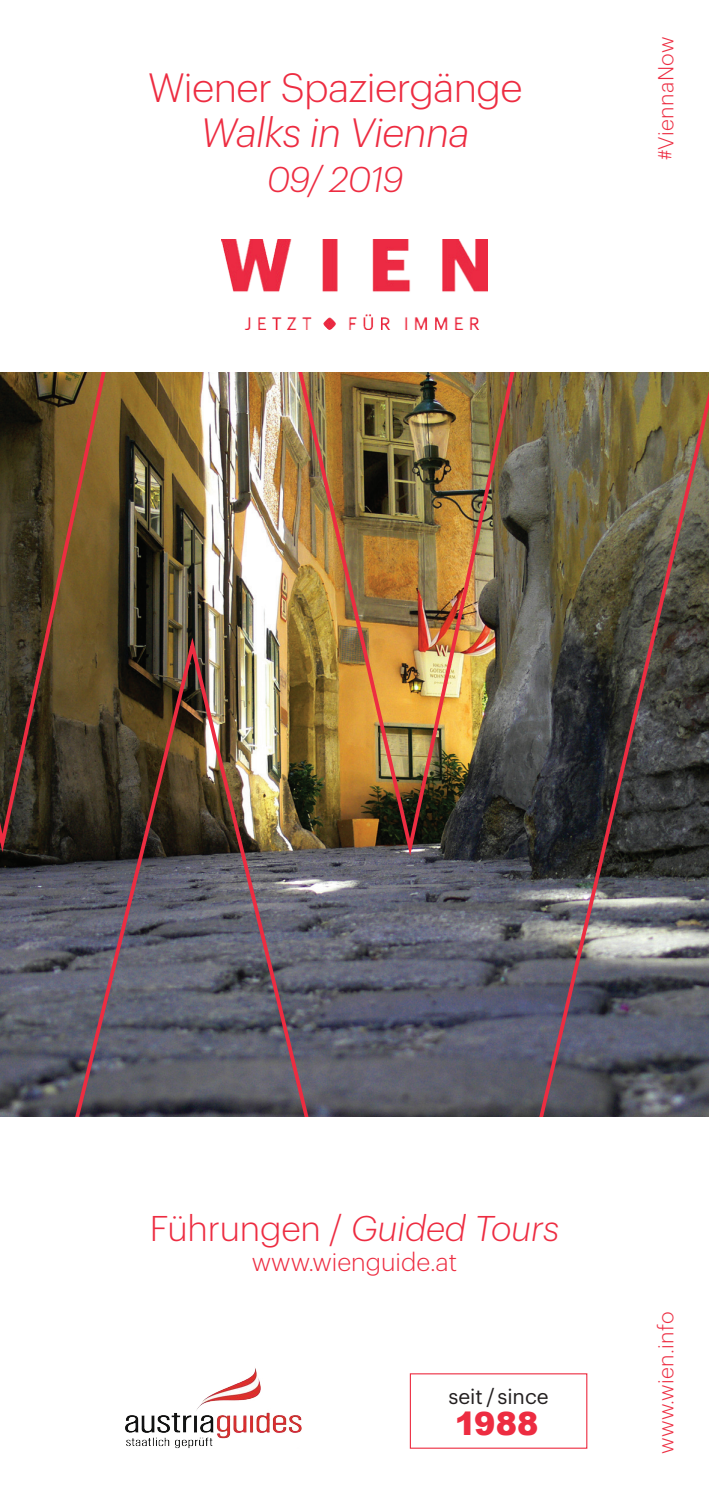
<style>
.page{position:relative;width:709px;height:1489px;background:#fff}
.page>*{position:absolute;margin:0;border:0;box-sizing:border-box;transform-origin:0 0}
.t1{font:300 40px "Graphik LCG";letter-spacing:-.015em;color:#ed2c41}
.t2{font:italic 300 40px "Graphik LCG";letter-spacing:-.015em;color:#ed2c41}
.t3{font:italic 300 35px "Graphik LCG";letter-spacing:-.005em;color:#ed2c41}
.t4{font:900 32px "Arial";color:#ed2c41}
.t5{font:300 25px "Graphik LCG";color:#ed2c41}
.t6{font:300 21.25px "Graphik LCG";letter-spacing:.02em;color:#ed2c41}
.t7{font:20.75px "Graphik LCG";color:#231f20}
.s1{font-style:normal}
</style>
<div class="page">
<img style="left:221px;top:239px;width:266px;height:90px">
<div style="left:410px;top:1373px;width:177px;height:75px;border:1px solid #ed2c41"></div>
<img style="left:125px;top:1368px;width:177px;height:80px">
<img style="left:0;top:372px;width:709px;height:744px">
<p class="t1" style="left:148px;top:58px;width:376px">Wiener Spaziergänge</p>
<p class="t2" style="left:201px;top:103px;width:270px">Walks in Vienna</p>
<p class="t3" style="left:267px;top:153px;width:138px">09/ 2019</p>
<p class="t6" style="left:650px;top:160px;width:126px;rotate:-90deg">#ViennaNow</p>
<p class="t3" style="left:150px;top:1202px;width:411px"><span class="s1">Führungen /</span> Guided Tours</p>
<p class="t5" style="left:252px;top:1243px;width:207px">www.wienguide.at</p>
<p class="t7" style="left:448px;top:1380px;width:102px">seit / since</p>
<p class="t4" style="left:455px;top:1400px;width:85px">1988</p>
<p class="t6" style="left:650px;top:1454px;width:145px;rotate:-90deg">www.wien.info</p>
</div>
